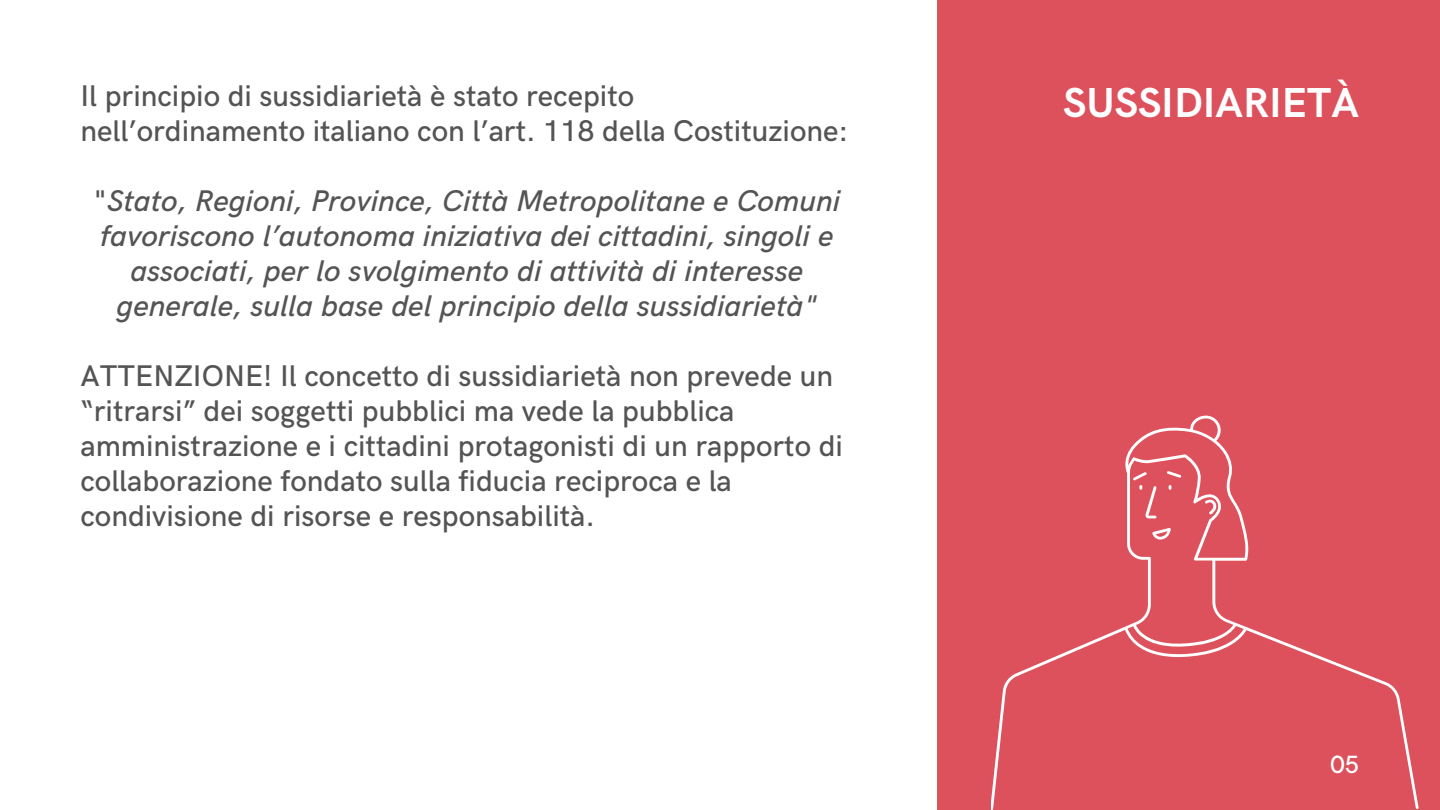
<style>
.page{position:relative;width:1440px;height:810px;background:#fff}
.page>*{position:absolute;margin:0;border:0;box-sizing:border-box;transform-origin:0 0}
.t1{font:700 42px "HK Grotesk";color:#fff}
.t2{font:500 30px/35px "HK Grotesk";color:#545454}
.t3{font:italic 500 30px/35px "HK Grotesk";color:#545454;text-align:center}
.t4{font:500 25px "HK Grotesk";color:#fff}
.s1{font-style:normal}
</style>
<div class="page">
<div style="left:938px;top:0;width:502px;height:810px;background:#dd515d"></div>
<svg style="left:992px;top:416px;width:427px;height:394px"></svg>
<p class="t2" style="left:80px;top:79px;width:769px">Il principio di sussidiarietà è stato recepito nell’ordinamento italiano con l’art. 118 della Costituzione:</p>
<p class="t3" style="left:93px;top:184px;width:748px"><span class="s1">"</span>Stato, Regioni, Province, Città Metropolitane e Comuni favoriscono l’autonoma iniziativa dei cittadini, singoli e associati, per lo svolgimento di attività di interesse generale, sulla base del principio della sussidiarietà"</p>
<p class="t2" style="left:80px;top:359px;width:764px">ATTENZIONE! Il concetto di sussidiarietà non prevede un “ritrarsi” dei soggetti pubblici ma vede la pubblica amministrazione e i cittadini protagonisti di un rapporto di collaborazione fondato sulla fiducia reciproca e la condivisione di risorse e responsabilità.</p>
<h1 class="t1" style="left:1063px;top:79px;width:297px">SUSSIDIARIETÀ</h1>
<p class="t4" style="left:1330px;top:750px;width:30px">05</p>
</div>
